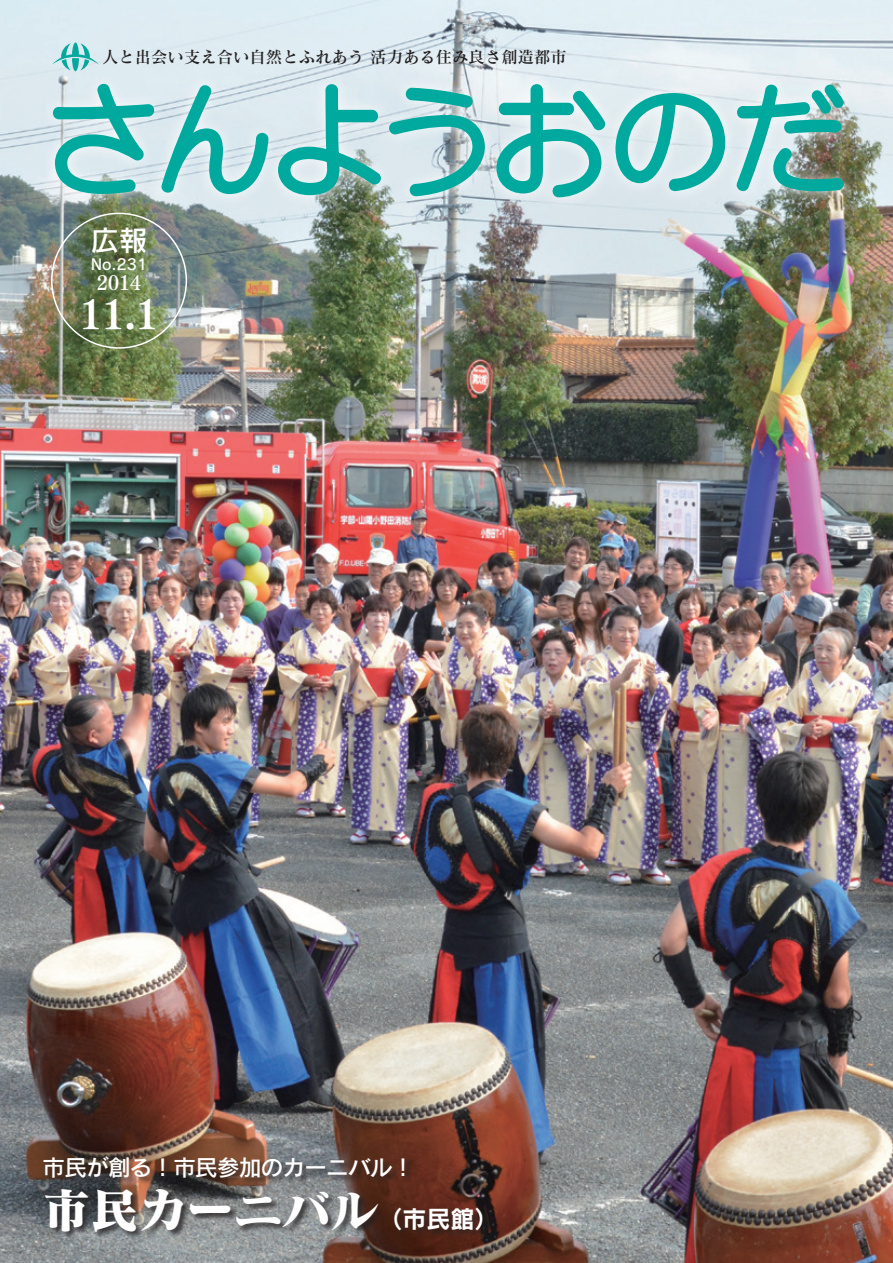
<style>
.page{position:relative;width:893px;height:1263px;background:#fff}
.page>*{position:absolute;margin:0;border:0;box-sizing:border-box;transform-origin:0 0}
.t1{font:120px "Anito Std M";letter-spacing:-.04em;color:#00a99d}
.t2{font:48px "Matisse Pro EB";color:#fff}
.t3{font:39px "Tsuku Min Pro E";color:#fff}
.t4{font:28.5px "Rodin Pro DB";color:#fff}
.t5{font:24px "Rodin Pro B";color:#fff}
.t6{font:22.5px "Rodin Pro DB";letter-spacing:-.03em;color:#fff}
.t7{font:19.5px "Tsuku Min Pro B";color:#fff}
.t8{font:16.5px "Matisse Pro DB";color:#231f20}
.t9{font:15px "Rodin Pro DB";color:#fff}
.s1{font-family:"Matisse Pro EB";font-size:48px}
.s2{font-family:"Rodin Pro B";font-size:24px}
</style>
<div class="page">
<img style="left:0;top:0;width:893px;height:1263px">
<svg style="left:52px;top:43px;width:47px;height:28px"></svg>
<div style="left:40px;top:71px;width:817px;height:140px;background:#fff;opacity:.89"></div>
<svg style="left:51px;top:82px;width:219px;height:114px;background:#bfe0e2"></svg>
<svg style="left:277px;top:83px;width:105px;height:114px;background:#b9dadb"></svg>
<svg style="left:388px;top:86px;width:98px;height:112px;background:#b6d7da"></svg>
<svg style="left:495px;top:83px;width:112px;height:116px"></svg>
<svg style="left:614px;top:92px;width:113px;height:101px;background:#bce1e2"></svg>
<img style="left:735px;top:83px;width:110px;height:110px">
<div style="left:44px;top:1156px;width:447px;height:84px;background:#231f20;opacity:.75"></div>
<p class="t8" style="left:102px;top:46px;width:466px">人と出会い支え合い自然とふれあう 活力ある住み良さ創造都市</p>
<p class="t1" style="left:43px;top:65px;width:809px">さんようおのだ</p>
<p class="t4" style="left:91px;top:222px;width:58px">広報</p>
<p class="t9" style="left:91px;top:254px;width:58px">No.231</p>
<p class="t7" style="left:97px;top:267px;width:46px">2014</p>
<p class="t3" style="left:80px;top:284px;width:80px">11.1</p>
<p class="t6" style="left:47px;top:1148px;width:242px">よいしょっ、よいしょ！</p>
<p class="t5" style="left:47px;top:1198px;width:433px"><span class="s1">おもちつき</span>（津布田保育園）</p>
<p class="t6" style="left:43px;top:1152px;width:373px">市民が創る！市民参加のカーニバル！</p>
<p class="t2" style="left:43px;top:1178px;width:457px">市民カーニバル<span class="s2">（市民館）</span></p>
</div>
